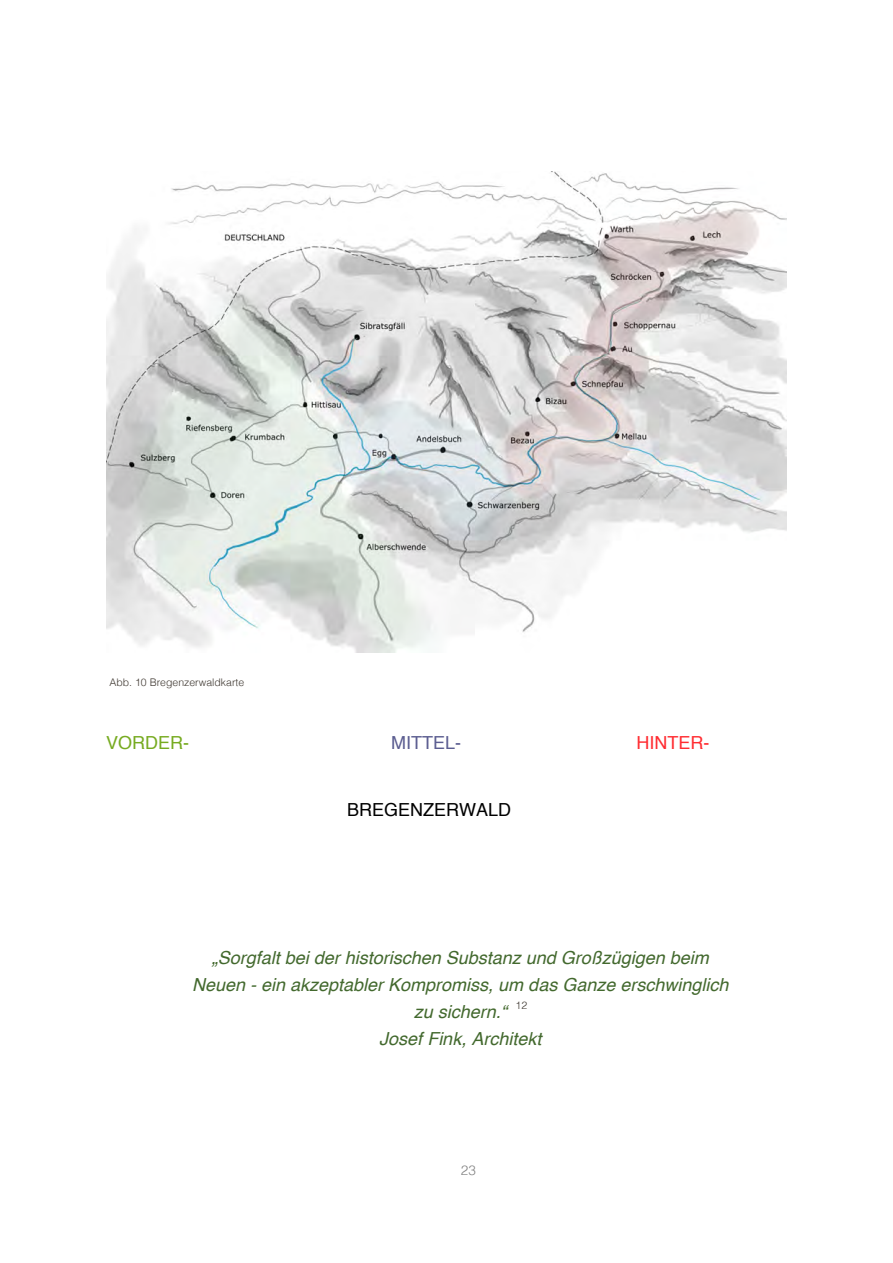
<style>
.page{position:relative;width:893px;height:1263px;background:#fff}
.page>*{position:absolute;margin:0;border:0;box-sizing:border-box;transform-origin:0 0}
.t1{font:italic 18px/27px "Helvetica";color:#43692e;text-align:center}
.t2{font:18px "Helvetica";color:#000}
.t3{font:18px "Helvetica";color:#77ab21}
.t4{font:18px "Helvetica";color:#5c5e91}
.t5{font:18px "Helvetica";color:#ff2d32}
.t6{font:300 13.5px "Helvetica";color:#808080}
.t7{font:300 10.5px "Helvetica";color:#3f3831}
</style>
<div class="page">
<img style="left:106px;top:172px;width:681px;height:481px">
<p class="t7" style="left:109px;top:678px;width:136px">Abb. 10 Bregenzerwaldkarte</p>
<p class="t3" style="left:106px;top:735px;width:84px">VORDER-</p>
<p class="t4" style="left:391px;top:735px;width:72px">MITTEL-</p>
<p class="t5" style="left:636px;top:735px;width:74px">HINTER-</p>
<p class="t2" style="left:347px;top:803px;width:166px">BREGENZERWALD</p>
<p class="t1" style="left:192px;top:945px;width:538px">„Sorgfalt bei der historischen Substanz und Großzügigen beim Neuen - ein akzeptabler Kompromiss, um das Ganze erschwinglich zu sichern.“<br>Josef Fink, Architekt</p>
<p class="t7" style="left:516px;top:1001px;width:13px">12</p>
<p class="t6" style="left:461px;top:1165px;width:17px">23</p>
</div>
